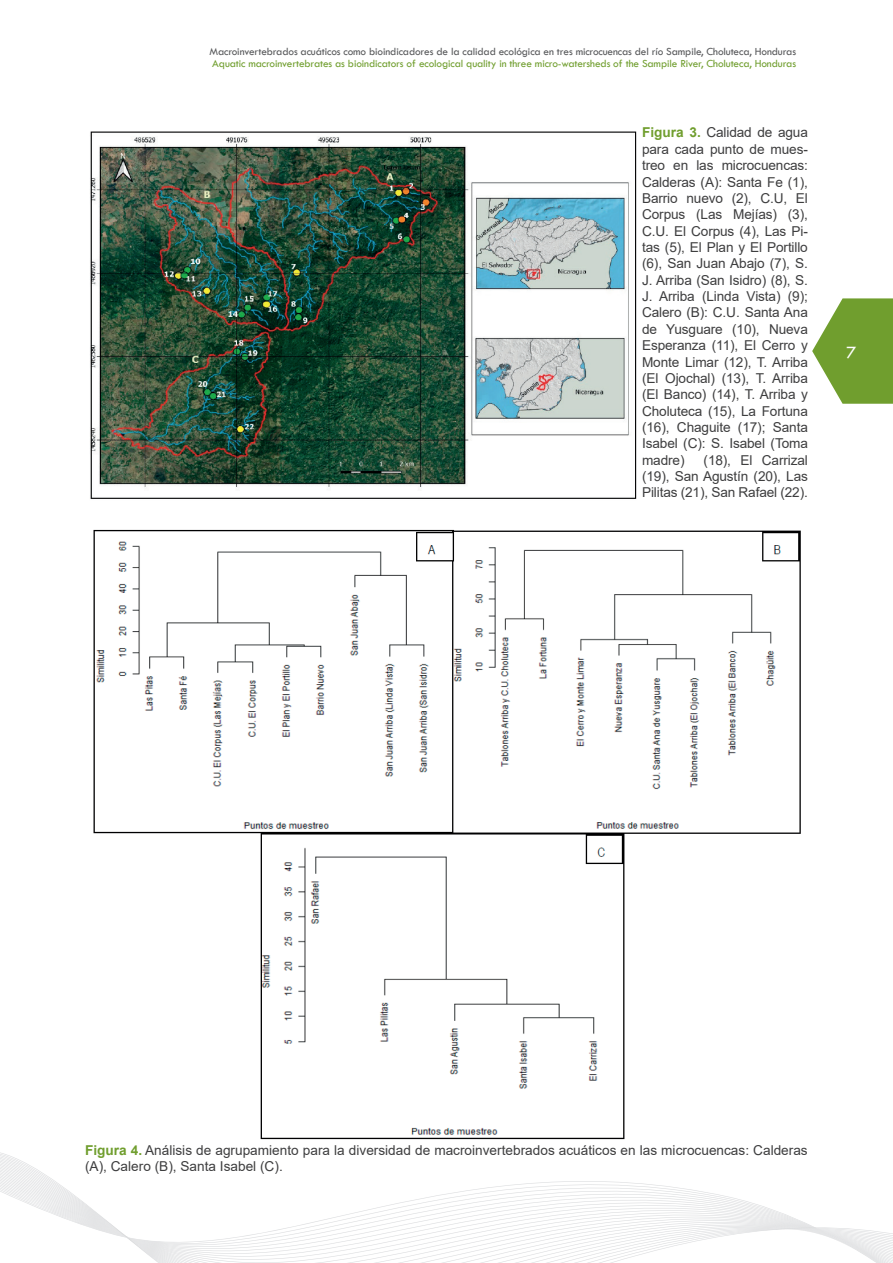
<style>
.page{position:relative;width:893px;height:1263px;background:#fff}
.page>*{position:absolute;margin:0;border:0;box-sizing:border-box;transform-origin:0 0}
.t1{font:18px "Tw Cen";color:#fff}
.t2{font:13.65px/16.4px "Arial";color:#3e3e3f;text-align:justify}
.t3{font:11.25px "Tw Cen";letter-spacing:-.01em;color:#709e2e}
.t4{font:11.25px "Tw Cen";letter-spacing:-.01em;color:#57585a}
.s1{font-weight:700;color:#709e2e}
</style>
<div class="page">
<svg style="left:812px;top:298px;width:81px;height:106px"></svg>
<svg style="left:0;top:1167px;width:893px;height:96px"></svg>
<img style="left:90px;top:131px;width:547px;height:368px">
<img style="left:93px;top:529px;width:708px;height:611px">
<p class="t4" style="left:210px;top:45px;width:588px">Macroinvertebrados acuáticos como bioindicadores de la calidad ecológica en tres microcuencas del río Sampile, Choluteca, Honduras</p>
<p class="t3" style="left:212px;top:57px;width:585px">Aquatic macroinvertebrates as bioindicators of ecological quality in three micro-watersheds of the Sampile River, Choluteca, Honduras</p>
<p class="t2" style="left:642px;top:124px;width:167px"><span class="s1">Figura 3.</span> Calidad de agua para cada punto de mues&shy;treo en las microcuencas:<br>Calderas (A): Santa Fe (1), Barrio nuevo (2), C.U, El Corpus (Las Mejías) (3), C.U. El Corpus (4), Las Pi&shy;tas (5), El Plan y El Portillo (6), San Juan Abajo (7), S.<br>J. Arriba (San Isidro) (8), S.<br>J. Arriba (Linda Vista) (9); Calero (B): C.U. Santa Ana de Yusguare (10), Nueva Esperanza (11), El Cerro y Monte Limar (12), T. Arriba (El Ojochal) (13), T. Arriba (El Banco) (14), T. Arriba y Choluteca (15), La Fortuna (16), Chaguite (17); Santa Isabel (C): S. Isabel (Toma madre)</p>
<p class="t2" style="left:642px;top:452px;width:167px;text-indent:61px">(18), El Carrizal (19), San Agustín (20), Las Pilitas (21), San Rafael (22).</p>
<h1 class="t1" style="left:846px;top:341px;width:11px">7</h1>
<p class="t2" style="left:85px;top:1141px;width:724px"><span class="s1">Figura 4.</span> Análisis de agrupamiento para la diversidad de macroinvertebrados acuáticos en las microcuencas: Calderas (A), Calero (B), Santa Isabel (C).</p>
</div>
